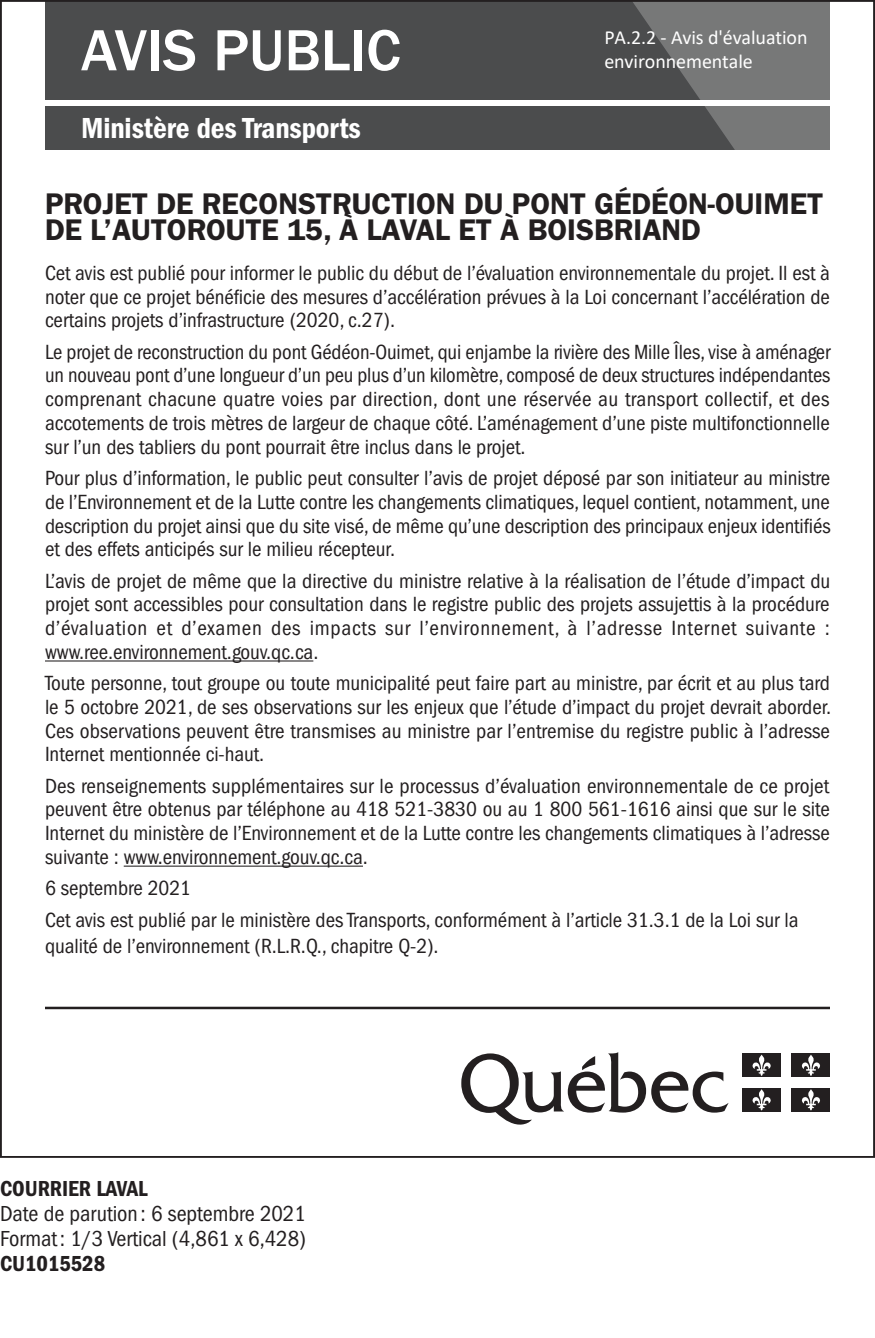
<style>
.page{position:relative;width:875px;height:1338px;background:#fff}
.page>*{position:absolute;margin:0;border:0;box-sizing:border-box;transform-origin:0 0}
.t1{font:500 60px "ITC Franklin Gothic Std";letter-spacing:-.005em;color:#fff}
.t2{font:600 30px/25.8px "ITC Franklin Gothic Std";letter-spacing:-.005em;color:#231f20}
.t3{font:30px "ITC Franklin Gothic Std Dm Cd";letter-spacing:-.005em;color:#fff}
.t4{font:condensed 22.5px/25px "ITC Franklin Gothic Std";color:#231f20}
.t5{font:22.5px "ITC Franklin Gothic Std Dm Cd";letter-spacing:-.005em;color:#231f20}
.t6{font:condensed 21.25px/23.8px "ITC Franklin Gothic Std";color:#231f20;text-align:justify}
.t7{font:20px/24px "Calibri";letter-spacing:-.005em;color:#fff}
</style>
<div class="page">
<div style="left:45px;top:0;width:785px;height:99px;background:#4b4c4d"></div>
<div style="left:45px;top:106px;width:785px;height:44px;background:#4b4c4d"></div>
<svg style="left:632px;top:3px;width:198px;height:147px"></svg>
<svg style="left:461px;top:1052px;width:268px;height:73px"></svg>
<div style="left:743px;top:1053px;width:38px;height:23px;background:#231f20"></div>
<svg style="left:752px;top:1054px;width:19px;height:21px"></svg>
<div style="left:743px;top:1087px;width:38px;height:24px;background:#231f20"></div>
<svg style="left:752px;top:1089px;width:19px;height:21px"></svg>
<div style="left:792px;top:1053px;width:38px;height:23px;background:#231f20"></div>
<svg style="left:801px;top:1054px;width:19px;height:21px"></svg>
<div style="left:792px;top:1087px;width:38px;height:24px;background:#231f20"></div>
<svg style="left:801px;top:1089px;width:19px;height:21px"></svg>
<hr style="left:45px;top:1006px;width:785px;height:2px;background:#231f20">
<hr style="left:45px;top:660px;width:268px;height:1px;background:#231f20">
<hr style="left:124px;top:865px;width:239px;height:1px;background:#231f20">
<h1 class="t1" style="left:81px;top:17px;width:321px">AVIS PUBLIC</h1>
<h2 class="t3" style="left:81px;top:111px;width:281px">Ministère des Transports</h2>
<p class="t7" style="left:604px;top:25px;width:205px">PA.2.2 - Avis d'évaluation environnementale</p>
<h2 class="t2" style="left:45px;top:191px;width:780px">PROJET DE RECONSTRUCTION DU PONT GÉDÉON-OUIMET<br>DE L’AUTOROUTE 15, À LAVAL ET À BOISBRIAND</h2>
<p class="t6" style="left:45px;top:261px;width:786px">Cet avis est publié pour informer le public du début de l’évaluation environnementale du projet. Il est à noter que ce projet bénéficie des mesures d’accélération prévues à la Loi concernant l’accélération de certains projets d’infrastructure (2020, c.27).</p>
<p class="t6" style="left:45px;top:340px;width:787px">Le projet de reconstruction du pont Gédéon-Ouimet, qui enjambe la rivière des Mille Îles, vise à aménager un nouveau pont d’une longueur d’un peu plus d’un kilomètre, composé de deux structures indépendantes comprenant chacune quatre voies par direction, dont une réservée au transport collectif, et des accotements de trois mètres de largeur de chaque côté. L’aménagement d’une piste multifonctionnelle sur l’un des tabliers du pont pourrait être inclus dans le projet.</p>
<p class="t6" style="left:45px;top:466px;width:787px">Pour plus d’information, le public peut consulter l’avis de projet déposé par son initiateur au ministre de l’Environnement et de la Lutte contre les changements climatiques, lequel contient, notamment, une description du projet ainsi que du site visé, de même qu’une description des principaux enjeux identifiés et des effets anticipés sur le milieu récepteur.</p>
<p class="t6" style="left:45px;top:568px;width:787px">L’avis de projet de même que la directive du ministre relative à la réalisation de l’étude d’impact du projet sont accessibles pour consultation dans le registre public des projets assujettis à la procédure d’évaluation et d’examen des impacts sur l’environnement, à l’adresse Internet suivante : www.ree.environnement.gouv.qc.ca.</p>
<p class="t6" style="left:45px;top:671px;width:788px">Toute personne, tout groupe ou toute municipalité peut faire part au ministre, par écrit et au plus tard le 5 octobre 2021, de ses observations sur les enjeux que l’étude d’impact du projet devrait aborder.<br>Ces observations peuvent être transmises au ministre par l’entremise du registre public à l’adresse Internet mentionnée ci-haut.</p>
<p class="t6" style="left:45px;top:773px;width:787px">Des renseignements supplémentaires sur le processus d’évaluation environnementale de ce projet peuvent être obtenus par téléphone au 418 521-3830 ou au 1 800 561-1616 ainsi que sur le site Internet du ministère de l’Environnement et de la Lutte contre les changements climatiques à l’adresse suivante : www.environnement.gouv.qc.ca.</p>
<p class="t6" style="left:45px;top:872px;width:755px;line-height:31.2px">6 septembre 2021<br>Cet avis est publié par le ministère des Transports, conformément à l’article 31.3.1 de la Loi sur la</p>
<p class="t6" style="left:45px;top:934px;width:395px">qualité de l’environnement (R.L.R.Q., chapitre Q-2).</p>
<p class="t5" style="left:0;top:1175px;width:149px">COURRIER LAVAL</p>
<p class="t4" style="left:0;top:1200px;width:308px">Date de parution : 6 septembre 2021<br>Format: 1/3 Vertical (4,861 x 6,428)</p>
<p class="t5" style="left:0;top:1250px;width:107px">CU1015528</p>
</div>
